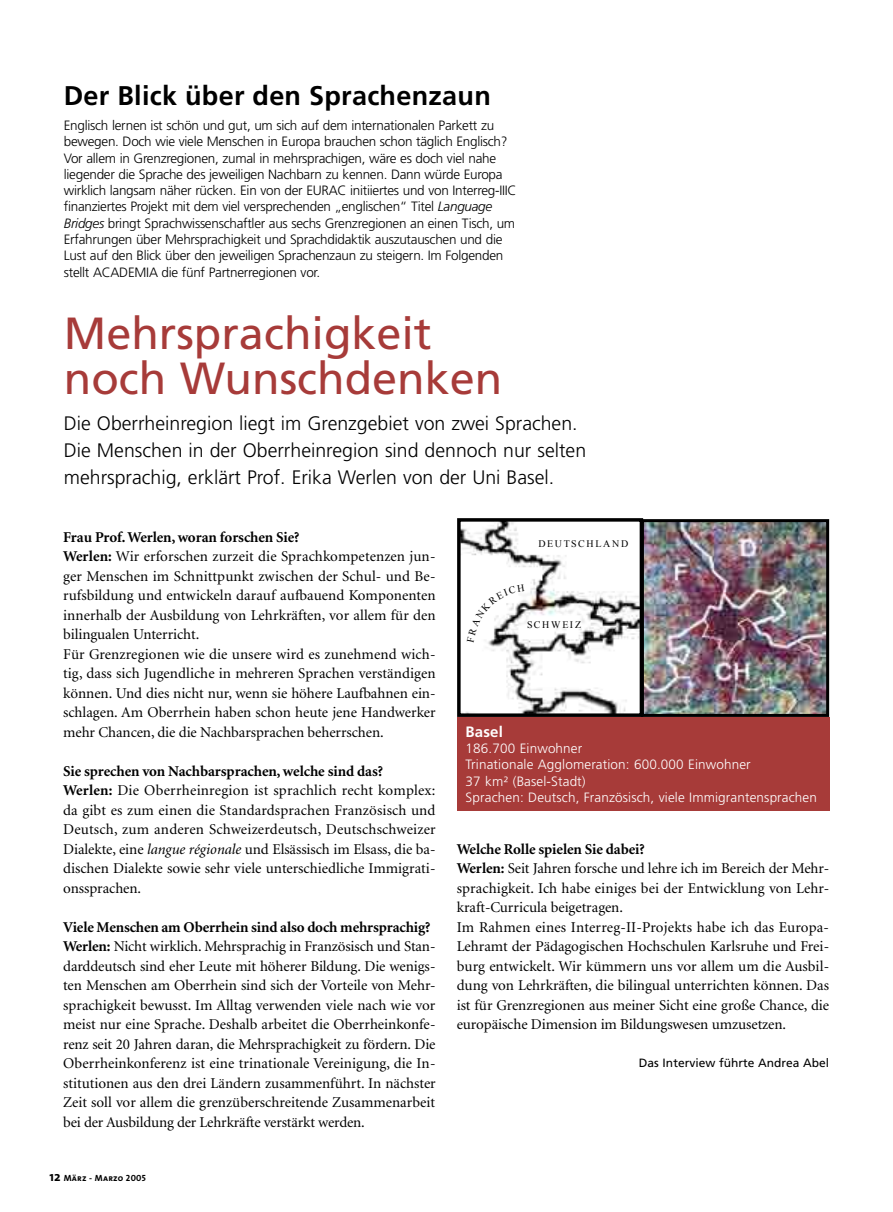
<style>
.page{position:relative;width:893px;height:1212px;background:#fff}
.page>*{position:absolute;margin:0;border:0;box-sizing:border-box;transform-origin:0 0}
.t1{font:45px/45px "Frutiger";color:#a73b39}
.t2{font:700 27px "Frutiger";letter-spacing:.01em;color:#000}
.t3{font:300 19.5px/27px "Frutiger";color:#000}
.t4{font:15px/19.5px "Minion";color:#000}
.t5{font:700 15px "Frutiger";letter-spacing:.01em;color:#fff}
.t6{font:300 13.5px/16.2px "Frutiger";letter-spacing:-.02em;color:#000}
.t7{font:300 13.5px/16.2px "Frutiger";letter-spacing:.01em;color:#fff}
.t8{font:12px "Frutiger";color:#000}
.t9{font:9.9px "Times New Roman";letter-spacing:.155em;color:#000}
.t10{font:9px "The Sans Bold Caps";letter-spacing:.025em;color:#000}
.s1{font-style:italic}
.s2{font-weight:700}
.s3{font-family:"The Sans";font-weight:700;font-size:13.5px}
</style>
<div class="page">
<img style="left:644px;top:523px;width:180px;height:190px">
<div style="left:640px;top:519px;width:188px;height:198px;border:3px solid #000"></div>
<svg style="left:461px;top:522px;width:178px;height:191px"></svg>
<div style="left:457px;top:518px;width:186px;height:199px;border:3px solid #000"></div>
<div style="left:457px;top:717px;width:371px;height:93px;background:#a73b39"></div>
<svg style="left:467px;top:584px;width:57px;height:58px"></svg>
<h2 class="t2" style="left:64px;top:80px;width:428px">Der Blick über den Sprachenzaun</h2>
<p class="t6" style="left:64px;top:118px;width:454px">Englisch lernen ist schön und gut, um sich auf dem internationalen Parkett zu bewegen. Doch wie viele Menschen in Europa brauchen schon täglich Englisch?<br>Vor allem in Grenzregionen, zumal in mehrsprachigen, wäre es doch viel nahe liegender die Sprache des jeweiligen Nachbarn zu kennen. Dann würde Europa wirklich langsam näher rücken. Ein von der EURAC initiiertes und von Interreg-IIIC finanziertes Projekt mit dem viel versprechenden „englischen“ Titel <span class="s1">Language Bridges</span> bringt Sprachwissenschaftler aus sechs Grenzregionen an einen Tisch, um Erfahrungen über Mehrsprachigkeit und Sprachdidaktik auszutauschen und die Lust auf den Blick über den jeweiligen Sprachenzaun zu steigern. Im Folgenden stellt ACADEMIA die fünf Partnerregionen vor.</p>
<h1 class="t1" style="left:64px;top:311px;width:440px">Mehrsprachigkeit noch Wunschdenken</h1>
<h3 class="t3" style="left:64px;top:410px;width:523px">Die Oberrheinregion liegt im Grenzgebiet von zwei Sprachen.<br>Die Menschen in der Oberrheinregion sind dennoch nur selten mehrsprachig, erklärt Prof. Erika Werlen von der Uni Basel.</h3>
<p class="t4" style="left:63px;top:528px;width:374px"><span class="s2">Frau Prof. Werlen, woran forschen Sie?<br>Werlen:</span> Wir erforschen zurzeit die Sprachkompetenzen jun&shy;ger Menschen im Schnittpunkt zwischen der Schul- und Be&shy;rufsbildung und entwickeln darauf aufbauend Komponenten innerhalb der Ausbildung von Lehrkräften, vor allem für den bilingualen Unterricht.<br>Für Grenzregionen wie die unsere wird es zunehmend wich&shy;tig, dass sich Jugendliche in mehreren Sprachen verständigen können. Und dies nicht nur, wenn sie höhere Laufbahnen ein&shy;schlagen. Am Oberrhein haben schon heute jene Handwerker mehr Chancen, die die Nachbarsprachen beherrschen.</p>
<p class="t4" style="left:63px;top:762px;width:374px"><span class="s2">Sie sprechen von Nachbarsprachen, welche sind das?<br>Werlen:</span> Die Oberrheinregion ist sprachlich recht komplex: da gibt es zum einen die Standardsprachen Französisch und Deutsch, zum anderen Schweizerdeutsch, Deutschschweizer Dialekte, eine <span class="s1">langue régionale</span> und Elsässisch im Elsass, die ba&shy;dischen Dialekte sowie sehr viele unterschiedliche Immigrati&shy;onssprachen.</p>
<p class="t4" style="left:63px;top:918px;width:374px"><span class="s2">Viele Menschen am Oberrhein sind also doch mehrsprachig?<br>Werlen:</span> Nicht wirklich. Mehrsprachig in Französisch und Stan&shy;darddeutsch sind eher Leute mit höherer Bildung. Die wenigs&shy;ten Menschen am Oberrhein sind sich der Vorteile von Mehr&shy;sprachigkeit bewusst. Im Alltag verwenden viele nach wie vor meist nur eine Sprache. Deshalb arbeitet die Oberrheinkonfe&shy;renz seit 20 Jahren daran, die Mehrsprachigkeit zu fördern. Die Oberrheinkonferenz ist eine trinationale Vereinigung, die In&shy;stitutionen aus den drei Ländern zusammenführt. In nächster Zeit soll vor allem die grenzüberschreitende Zusammenarbeit bei der Ausbildung der Lehrkräfte verstärkt werden.</p>
<p class="t10" style="left:49px;top:1170px;width:98px"><span class="s3">12</span> März - Marzo 2005</p>
<p class="t9" style="left:538px;top:538px;width:91px">DEUTSCHLAND</p>
<p class="t9" style="left:527px;top:619px;width:56px">SCHWEIZ</p>
<p class="t5" style="left:465px;top:723px;width:39px">Basel</p>
<p class="t7" style="left:465px;top:740px;width:353px">186.700 Einwohner<br>Trinationale Agglomeration: 600.000 Einwohner<br>37 km² (Basel-Stadt)<br>Sprachen: Deutsch, Französisch, viele Immigrantensprachen</p>
<p class="t4" style="left:456px;top:840px;width:374px"><span class="s2">Welche Rolle spielen Sie dabei?<br>Werlen:</span> Seit Jahren forsche und lehre ich im Bereich der Mehr&shy;sprachigkeit. Ich habe einiges bei der Entwicklung von Lehr&shy;kraft-Curricula beigetragen.<br>Im Rahmen eines Interreg-II-Projekts habe ich das Europa-Lehramt der Pädagogischen Hochschulen Karlsruhe und Frei&shy;burg entwickelt. Wir kümmern uns vor allem um die Ausbil&shy;dung von Lehrkräften, die bilingual unterrichten können. Das ist für Grenzregionen aus meiner Sicht eine große Chance, die europäische Dimension im Bildungswesen umzusetzen.</p>
<p class="t8" style="left:638px;top:1055px;width:192px">Das Interview führte Andrea Abel</p>
</div>
